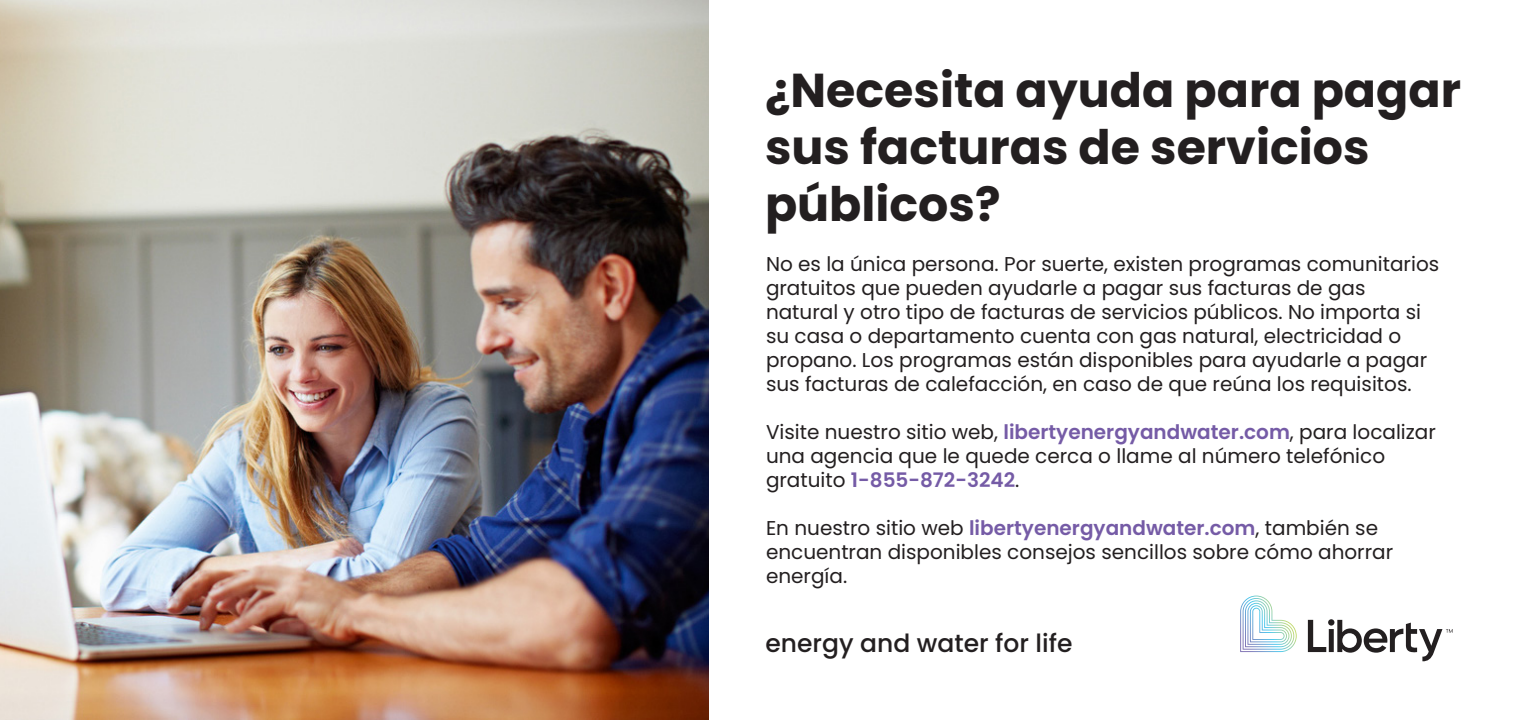
<style>
.page{position:relative;width:1530px;height:720px;background:#fff}
.page>*{position:absolute;margin:0;border:0;box-sizing:border-box;transform-origin:0 0}
.t1{font:700 47.5px/57px "Poppins";color:#231f20}
.t2{font:500 25px "Poppins";color:#231f20}
.t3{font:20px/24px "Poppins";color:#231f20}
.s1{font-weight:600;color:#755ba6}
</style>
<div class="page">
<img style="left:0;top:0;width:709px;height:720px">
<svg style="left:1240px;top:596px;width:57px;height:56px"></svg>
<svg style="left:1308px;top:620px;width:18px;height:32px"></svg>
<div style="left:1329px;top:629px;width:5px;height:23px;background:#231f20"></div>
<div style="left:1328px;top:619px;width:6px;height:7px;background:#231f20;border-radius:50%"></div>
<svg style="left:1337px;top:620px;width:116px;height:41px"></svg>
<p class="t1" style="left:765px;top:62px;width:698px">¿Necesita ayuda para pagar sus facturas de servicios públicos?</p>
<p class="t3" style="left:766px;top:252px;width:675px">No es la única persona. Por suerte, existen programas comunitarios gratuitos que pueden ayudarle a pagar sus facturas de gas natural y otro tipo de facturas de servicios públicos. No importa si su casa o departamento cuenta con gas natural, electricidad o propano. Los programas están disponibles para ayudarle a pagar sus facturas de calefacción, en caso de que reúna los requisitos.</p>
<p class="t3" style="left:766px;top:420px;width:671px">Visite nuestro sitio web, <span class="s1">libertyenergyandwater.com</span>, para localizar una agencia que le quede cerca o llame al número telefónico gratuito <span class="s1">1-855-872-3242</span>.</p>
<p class="t3" style="left:766px;top:516px;width:629px">En nuestro sitio web <span class="s1">libertyenergyandwater.com</span>, también se encuentran disponibles consejos sencillos sobre cómo ahorrar energía.</p>
<p class="t2" style="left:766px;top:629px;width:308px">energy and water for life</p>
</div>
